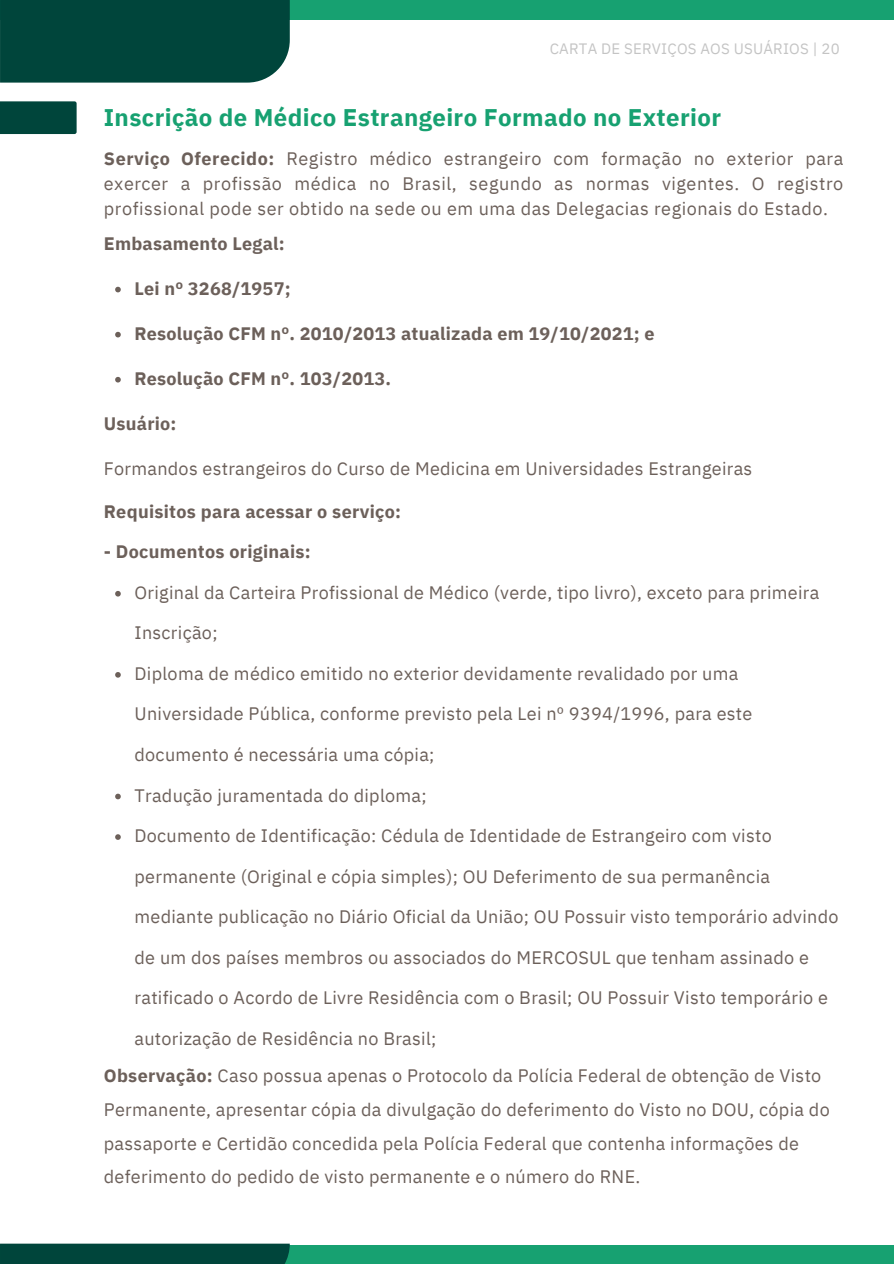
<style>
.page{position:relative;width:894px;height:1264px;background:#fff}
.page>*{position:absolute;margin:0;border:0;box-sizing:border-box;transform-origin:0 0}
.t1{font:700 24px "IBM Plex Sans";letter-spacing:.015em;color:#17a171}
.t2{font:18px/33.8px "IBM Plex Sans";letter-spacing:.015em;color:#6c605a;text-align:justify}
.t3{font:700 18px "IBM Plex Sans";letter-spacing:.01em;color:#6c605a}
.t4{font:15px "IBM Plex Sans";letter-spacing:.015em;color:#c4c4c4}
.s1{font-weight:700}
</style>
<div class="page">
<div style="left:0;top:1px;width:893px;height:19px;background:#17a171"></div>
<div style="left:0;top:0;width:290px;height:83px;background:#00453b"></div>
<div style="left:0;top:1245px;width:893px;height:18px;background:#17a171"></div>
<div style="left:0;top:1243px;width:290px;height:20px;background:#00453b"></div>
<svg style="left:115px;top:287px;width:6px;height:5px"></svg>
<svg style="left:115px;top:332px;width:6px;height:5px"></svg>
<svg style="left:115px;top:377px;width:6px;height:5px"></svg>
<svg style="left:115px;top:591px;width:6px;height:5px"></svg>
<svg style="left:115px;top:672px;width:6px;height:5px"></svg>
<svg style="left:115px;top:793px;width:6px;height:6px"></svg>
<svg style="left:115px;top:834px;width:6px;height:5px"></svg>
<div style="left:0;top:101px;width:77px;height:33px;background:#00453b"></div>
<p class="t4" style="left:549px;top:38px;width:291px">CARTA DE SERVIÇOS AOS USUÁRIOS | 20</p>
<h1 class="t1" style="left:104px;top:101px;width:618px">Inscrição de Médico Estrangeiro Formado no Exterior</h1>
<p class="t2" style="left:104px;top:146px;width:740px;line-height:24.8px"><span class="s1">Serviço Oferecido:</span> Registro médico estrangeiro com formação no exterior para exercer a profissão médica no Brasil, segundo as normas vigentes. O registro profissional pode ser obtido na sede ou em uma das Delegacias regionais do Estado.</p>
<p class="t3" style="left:104px;top:231px;width:182px">Embasamento Legal:</p>
<p class="t3" style="left:134px;top:276px;width:158px">Lei nº 3268/1957;</p>
<p class="t3" style="left:134px;top:321px;width:521px">Resolução CFM nº. 2010/2013 atualizada em 19/10/2021; e</p>
<p class="t3" style="left:134px;top:366px;width:258px">Resolução CFM nº. 103/2013.</p>
<p class="t3" style="left:104px;top:411px;width:74px">Usuário:</p>
<p class="t2" style="left:104px;top:451px;width:649px">Formandos estrangeiros do Curso de Medicina em Universidades Estrangeiras</p>
<p class="t3" style="left:104px;top:499px;width:299px">Requisitos para acessar o serviço:</p>
<p class="t3" style="left:104px;top:540px;width:208px">- Documentos originais:</p>
<p class="t2" style="left:134px;top:575px;width:686px">Original da Carteira Profissional de Médico (verde, tipo livro), exceto para primeira</p>
<p class="t2" style="left:134px;top:615px;width:85px">Inscrição;</p>
<p class="t2" style="left:134px;top:656px;width:605px">Diploma de médico emitido no exterior devidamente revalidado por uma</p>
<p class="t2" style="left:134px;top:696px;width:619px">Universidade Pública, conforme previsto pela Lei nº 9394/1996, para este</p>
<p class="t2" style="left:134px;top:737px;width:301px">documento é necessária uma cópia;</p>
<p class="t2" style="left:134px;top:778px;width:294px">Tradução juramentada do diploma;</p>
<p class="t2" style="left:134px;top:818px;width:638px">Documento de Identificação: Cédula de Identidade de Estrangeiro com visto</p>
<p class="t2" style="left:134px;top:859px;width:637px">permanente (Original e cópia simples); OU Deferimento de sua permanência</p>
<p class="t2" style="left:134px;top:899px;width:705px">mediante publicação no Diário Oficial da União; OU Possuir visto temporário advindo</p>
<p class="t2" style="left:134px;top:940px;width:675px">de um dos países membros ou associados do MERCOSUL que tenham assinado e</p>
<p class="t2" style="left:134px;top:980px;width:694px">ratificado o Acordo de Livre Residência com o Brasil; OU Possuir Visto temporário e</p>
<p class="t2" style="left:134px;top:1021px;width:303px">autorização de Residência no Brasil;</p>
<p class="t2" style="left:104px;top:1058px;width:727px;text-align:left"><span class="s1">Observação:</span> Caso possua apenas o Protocolo da Polícia Federal de obtenção de Visto Permanente, apresentar cópia da divulgação do deferimento do Visto no DOU, cópia do passaporte e Certidão concedida pela Polícia Federal que contenha informações de deferimento do pedido de visto permanente e o número do RNE.</p>
</div>
